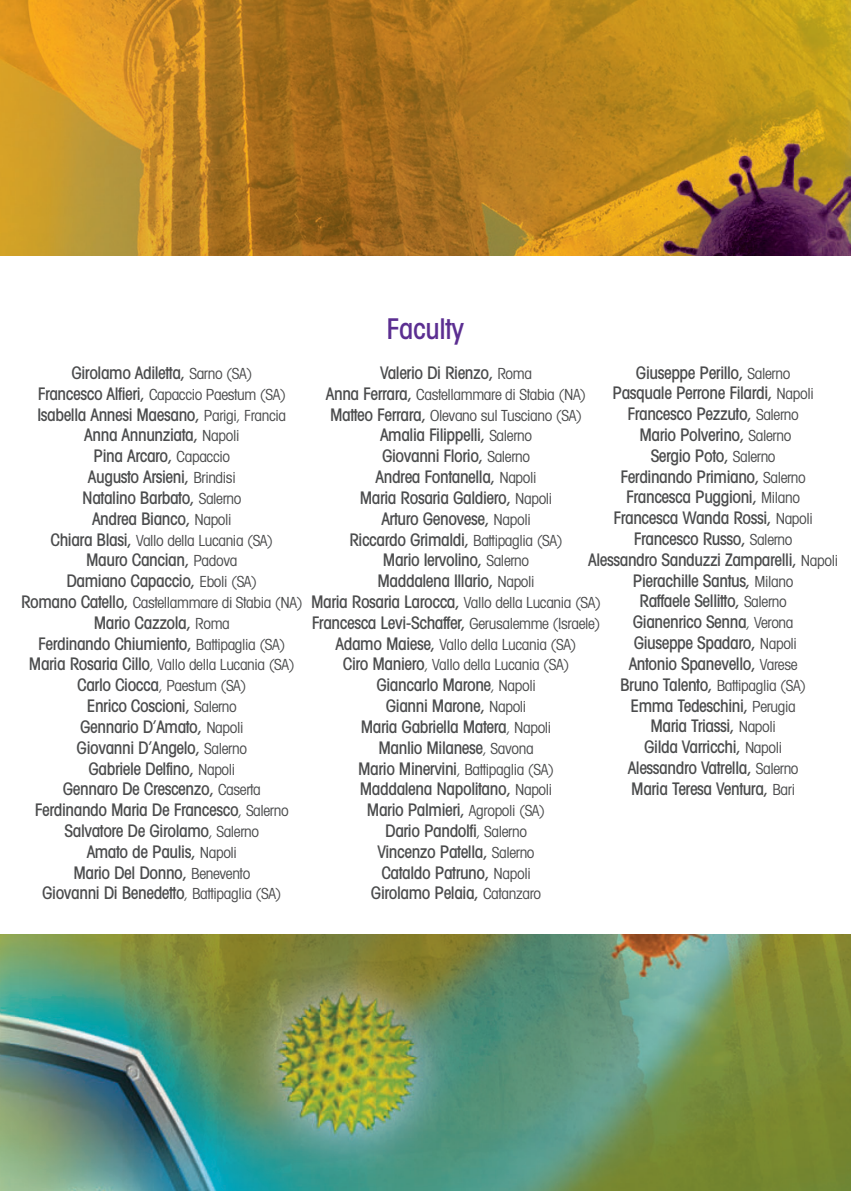
<style>
.page{position:relative;width:851px;height:1191px;background:#fff}
.page>*{position:absolute;margin:0;border:0;box-sizing:border-box;transform-origin:0 0}
.t1{font:500 condensed 28.6px "Avant Garde";letter-spacing:-.01em;color:#5b2e91}
.t2{font:500 condensed 17.4px/20.8px "Avant Garde";letter-spacing:-.025em;color:#4b4c4d;text-align:center}
.t3{font:condensed 15.4px/20.8px "Avant Garde";letter-spacing:-.025em;color:#4b4c4d;text-align:center}
.s1{font-weight:400;font-size:15.4px}
.s2{font-weight:500;font-size:17.4px}
</style>
<div class="page">
<img style="left:0;top:0;width:850px;height:1191px">
<div style="left:0;top:257px;width:850px;height:677px;background:#fff"></div>
<p class="t2" style="left:71px;top:362px;width:182px">Girolamo Adiletta, <span class="s1">Sarno (SA)</span></p>
<p class="t3" style="left:38px;top:383px;width:250px"><span class="s2">Francesco Alfieri,</span> Capaccio Paestum (SA)</p>
<p class="t2" style="left:37px;top:404px;width:250px">Isabella Annesi Maesano, <span class="s1">Parigi, Francia<br></span>Anna Annunziata, <span class="s1">Napoli<br></span>Pina Arcaro, <span class="s1">Capaccio<br></span>Augusto Arsieni, <span class="s1">Brindisi<br></span>Natalino Barbato, <span class="s1">Salerno<br></span>Andrea Bianco, <span class="s1">Napoli</span></p>
<p class="t3" style="left:50px;top:529px;width:224px"><span class="s2">Chiara Blasi,</span> Vallo della Lucania (SA)</p>
<p class="t2" style="left:66px;top:549px;width:192px">Mauro Cancian, <span class="s1">Padova<br></span>Damiano Capaccio, <span class="s1">Eboli (SA)</span></p>
<p class="t3" style="left:21px;top:591px;width:283px"><span class="s2">Romano Catello,</span> Castellammare di Stabia (NA)</p>
<p class="t2" style="left:38px;top:612px;width:249px">Mario Cazzola, <span class="s1">Roma<br></span>Ferdinando Chiumiento, <span class="s1">Battipaglia (SA)</span></p>
<p class="t3" style="left:29px;top:654px;width:267px"><span class="s2">Maria Rosaria Cillo</span>, Vallo della Lucania (SA)<br><span class="s2">Carlo Ciocca</span>, Paestum (SA)</p>
<p class="t2" style="left:35px;top:695px;width:255px">Enrico Coscioni, <span class="s1">Salerno<br></span>Gennario D’Amato, <span class="s1">Napoli<br></span>Giovanni D’Angelo, <span class="s1">Salerno<br></span>Gabriele Delfino, <span class="s1">Napoli<br></span>Gennaro De Crescenzo, <span class="s1">Caserta<br></span>Ferdinando Maria De Francesco<span class="s1">, Salerno<br></span>Salvatore De Girolamo<span class="s1">, Salerno<br></span>Amato de Paulis, <span class="s1">Napoli<br></span>Mario Del Donno, <span class="s1">Benevento<br></span>Giovanni Di Benedetto<span class="s1">, Battipaglia (SA)</span></p>
<h1 class="t1" style="left:386px;top:311px;width:79px">Faculty</h1>
<p class="t2" style="left:588px;top:361px;width:251px">Giuseppe Perillo, <span class="s1">Salerno<br></span>Pasquale Perrone Filardi, <span class="s1">Napoli<br></span>Francesco Pezzuto, <span class="s1">Salerno<br></span>Mario Polverino, <span class="s1">Salerno<br></span>Sergio Poto, <span class="s1">Salerno<br></span>Ferdinando Primiano, <span class="s1">Salerno<br></span>Francesca Puggioni, <span class="s1">Milano<br></span>Francesca Wanda Rossi, <span class="s1">Napoli<br></span>Francesco Russo, <span class="s1">Salerno<br></span>Alessandro Sanduzzi Zamparelli, <span class="s1">Napoli<br></span>Pierachille Santus, <span class="s1">Milano<br></span>Raffaele Sellitto, <span class="s1">Salerno<br></span>Gianenrico Senna<span class="s1">, Verona<br></span>Giuseppe Spadaro, <span class="s1">Napoli<br></span>Antonio Spanevello, <span class="s1">Varese</span></p>
<p class="t3" style="left:620px;top:674px;width:188px"><span class="s2">Bruno Talento,</span> Battipaglia (SA)</p>
<p class="t2" style="left:627px;top:694px;width:172px">Emma Tedeschini, <span class="s1">Perugia<br></span>Maria Triassi, <span class="s1">Napoli<br></span>Gilda Varricchi, <span class="s1">Napoli<br></span>Alessandro Vatrella, <span class="s1">Salerno<br></span>Maria Teresa Ventura, <span class="s1">Bari</span></p>
<p class="t2" style="left:380px;top:362px;width:153px">Valerio Di Rienzo, <span class="s1">Roma</span></p>
<p class="t3" style="left:326px;top:383px;width:262px;text-align:left"><span class="s2">Anna Ferrara,</span> Castellammare di Stabia (NA)<br><span class="s2">Matteo Ferrara,</span> Olevano sul Tusciano (SA)</p>
<p class="t2" style="left:349px;top:424px;width:215px">Amalia Filippelli, <span class="s1">Salerno<br></span>Giovanni Florio, <span class="s1">Salerno<br></span>Andrea Fontanella, <span class="s1">Napoli<br></span>Maria Rosaria Galdiero, <span class="s1">Napoli<br></span>Arturo Genovese, <span class="s1">Napoli<br></span>Riccardo Grimaldi, <span class="s1">Battipaglia (SA)<br></span>Mario Iervolino, <span class="s1">Salerno<br></span>Maddalena Illario, <span class="s1">Napoli</span></p>
<p class="t3" style="left:311px;top:591px;width:291px"><span class="s2">Maria Rosaria Larocca,</span> Vallo della Lucania (SA)</p>
<p class="t2" style="left:311px;top:612px;width:290px">Francesca Levi-Schaffer, <span class="s1">Gerusalemme (Israele)</span></p>
<p class="t3" style="left:335px;top:633px;width:242px"><span class="s2">Adamo Maiese,</span> Vallo della Lucania (SA)<br><span class="s2">Ciro Maniero</span>, Vallo della Lucania (SA)</p>
<p class="t2" style="left:361px;top:674px;width:192px">Giancarlo Marone<span class="s1">, Napoli<br></span>Gianni Marone, <span class="s1">Napoli<br></span>Maria Gabriella Matera<span class="s1">, Napoli<br></span>Manlio Milanese<span class="s1">, Savona</span></p>
<p class="t3" style="left:358px;top:758px;width:197px"><span class="s2">Mario Minervini</span>, Battipaglia (SA)</p>
<p class="t2" style="left:360px;top:778px;width:194px">Maddalena Napolitano, <span class="s1">Napoli<br></span>Mario Palmieri, <span class="s1">Agropoli (SA)<br></span>Dario Pandolfi<span class="s1">, Salerno<br></span>Vincenzo Patella, <span class="s1">Salerno<br></span>Cataldo Patruno, <span class="s1">Napoli<br></span>Girolamo Pelaia, <span class="s1">Catanzaro</span></p>
</div>
